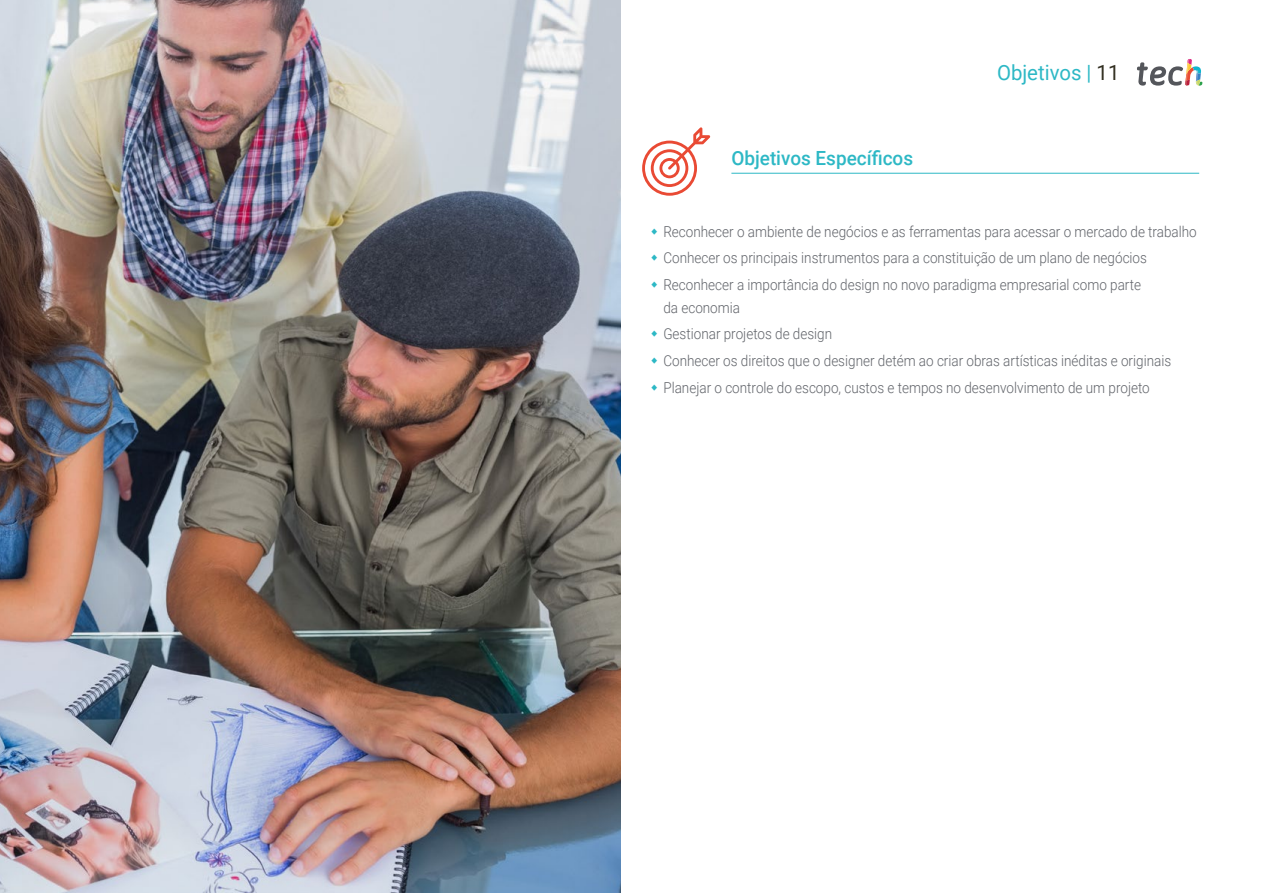
<style>
.page{position:relative;width:1263px;height:893px;background:#fff}
.page>*{position:absolute;margin:0;border:0;box-sizing:border-box;transform-origin:0 0}
.t1{font:21px "Roboto";color:#2db8c5}
.t2{font:500 19.5px "Roboto";color:#2db8c5}
.t3{font:300 15px/26.7px "Roboto";color:#61646a;scale:.9 1}
.s1{color:#312e20}
</style>
<div class="page">
<hr style="left:731px;top:173px;width:468px;height:1px;background:#2db8c5">
<svg style="left:642px;top:127px;width:68px;height:69px"></svg>
<img style="left:0;top:0;width:621px;height:893px">
<svg style="left:1137px;top:59px;width:65px;height:27px"></svg>
<h2 class="t2" style="left:731px;top:144px;width:183px">Objetivos Específicos</h2>
<h1 class="t1" style="left:997px;top:57px;width:124px">Objetivos | <span class="s1">11</span></h1>
<p class="t3" style="left:663px;top:217px;width:594px">Reconhecer o ambiente de negócios e as ferramentas para acessar o mercado de trabalho<br>Conhecer os principais instrumentos para a constituição de um plano de negócios<br>Reconhecer a importância do design no novo paradigma empresarial como parte</p>
<p class="t3" style="left:663px;top:293px;width:566px">da economia<br>Gestionar projetos de design<br>Conhecer os direitos que o designer detém ao criar obras artísticas inéditas e originais Planejar o controle do escopo, custos e tempos no desenvolvimento de um projeto</p>
</div>
